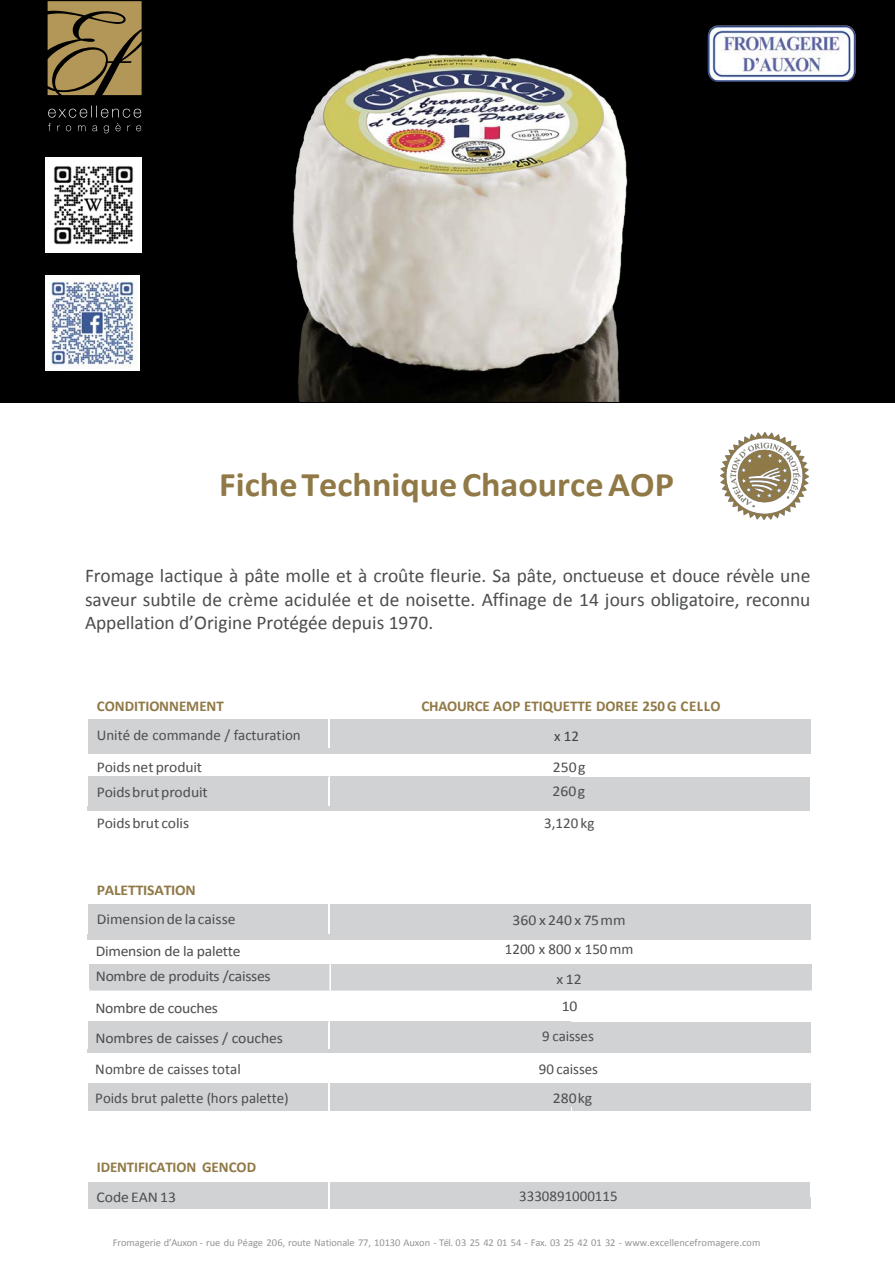
<style>
.page{position:relative;width:895px;height:1264px;background:#fff}
.page>*{position:absolute;margin:0;border:0;box-sizing:border-box;transform-origin:0 0}
.t1{font:700 34.5px "Calibri";color:#907946;scale:1.05 1}
.t2{font:19.5px/23.5px "Calibri";letter-spacing:-.005em;color:#4b4d4f;text-align:justify}
.t3{font:15px/29.7px "Calibri";letter-spacing:-.005em;color:#4b4d4f;scale:1.05 1}
.t4{font:15px "Calibri";letter-spacing:-.005em;color:#4b4d4f}
.t5{font:700 15px "Calibri";color:#907946}
.t6{font:700 15px "Calibri";color:#907946;scale:1.05 1}
.t7{font:15px "Calibri";color:#404040}
.t8{font:10.5px "Calibri";letter-spacing:-.005em;color:#929497}
</style>
<div class="page">
<div style="left:0;top:0;width:894px;height:402px;background:#000"></div>
<img style="left:720px;top:432px;width:87px;height:88px">
<svg style="left:48px;top:1px;width:93px;height:94px"></svg>
<svg style="left:48px;top:106px;width:93px;height:27px"></svg>
<img style="left:697px;top:19px;width:167px;height:68px">
<img style="left:46px;top:276px;width:94px;height:94px">
<div style="left:88px;top:743px;width:240px;height:6px;background:#d1d2d3"></div>
<div style="left:88px;top:719px;width:240px;height:24px;background:#d1d2d3"></div>
<div style="left:329px;top:739px;width:224px;height:10px;background:#d1d2d3"></div>
<div style="left:329px;top:719px;width:224px;height:20px;background:#d1d2d3"></div>
<div style="left:553px;top:719px;width:35px;height:31px;background:#d1d2d3"></div>
<div style="left:588px;top:739px;width:222px;height:10px;background:#d1d2d3"></div>
<div style="left:588px;top:719px;width:222px;height:20px;background:#d1d2d3"></div>
<div style="left:88px;top:749px;width:240px;height:5px;background:#d1d2d3"></div>
<svg style="left:328px;top:749px;width:7px;height:5px"></svg>
<div style="left:335px;top:749px;width:218px;height:5px;background:#d1d2d3"></div>
<svg style="left:553px;top:750px;width:5px;height:4px"></svg>
<div style="left:558px;top:749px;width:30px;height:5px;background:#d1d2d3"></div>
<svg style="left:588px;top:749px;width:6px;height:5px"></svg>
<div style="left:594px;top:749px;width:216px;height:5px;background:#d1d2d3"></div>
<hr style="left:88px;top:1045px;width:240px;height:4px;background:#d1d2d3">
<div style="left:88px;top:1021px;width:240px;height:24px;background:#d1d2d3"></div>
<hr style="left:329px;top:1045px;width:241px;height:4px;background:#d1d2d3">
<div style="left:329px;top:1021px;width:241px;height:24px;background:#d1d2d3"></div>
<div style="left:562px;top:1022px;width:248px;height:27px;background:#d1d2d3"></div>
<hr style="left:87px;top:1049px;width:241px;height:4px;background:#d1d2d3">
<svg style="left:328px;top:1021px;width:4px;height:32px"></svg>
<hr style="left:332px;top:1049px;width:238px;height:4px;background:#d1d2d3">
<svg style="left:570px;top:1049px;width:4px;height:4px"></svg>
<hr style="left:574px;top:1049px;width:236px;height:4px;background:#d1d2d3">
<div style="left:88px;top:1106px;width:240px;height:5px;background:#d1d2d3"></div>
<div style="left:88px;top:1083px;width:240px;height:23px;background:#d1d2d3"></div>
<div style="left:329px;top:1106px;width:241px;height:5px;background:#d1d2d3"></div>
<div style="left:329px;top:1083px;width:241px;height:23px;background:#d1d2d3"></div>
<div style="left:572px;top:1106px;width:238px;height:5px;background:#d1d2d3"></div>
<div style="left:566px;top:1083px;width:244px;height:23px;background:#d1d2d3"></div>
<hr style="left:88px;top:1205px;width:240px;height:4px;background:#d1d2d3">
<div style="left:88px;top:1182px;width:240px;height:23px;background:#d1d2d3"></div>
<hr style="left:329px;top:1205px;width:242px;height:4px;background:#d1d2d3">
<div style="left:329px;top:1182px;width:242px;height:23px;background:#d1d2d3"></div>
<div style="left:569px;top:1197px;width:240px;height:11px;background:#d1d2d3"></div>
<div style="left:568px;top:1182px;width:241px;height:23px;background:#d1d2d3"></div>
<hr style="left:89px;top:987px;width:722px;height:3px;background:#d1d2d3">
<div style="left:89px;top:964px;width:240px;height:23px;background:#d1d2d3"></div>
<div style="left:331px;top:964px;width:480px;height:23px;background:#d1d2d3"></div>
<hr style="left:329px;top:964px;width:2px;height:26px;background:#fff">
<hr style="left:88px;top:801px;width:240px;height:4px;background:#d1d2d3">
<div style="left:88px;top:777px;width:240px;height:24px;background:#d1d2d3"></div>
<hr style="left:330px;top:801px;width:239px;height:4px;background:#d1d2d3">
<div style="left:330px;top:777px;width:239px;height:24px;background:#d1d2d3"></div>
<div style="left:566px;top:777px;width:243px;height:32px;background:#d1d2d3"></div>
<hr style="left:87px;top:806px;width:241px;height:4px;background:#d1d2d3">
<svg style="left:328px;top:805px;width:4px;height:5px"></svg>
<hr style="left:332px;top:806px;width:237px;height:4px;background:#d1d2d3">
<hr style="left:573px;top:806px;width:236px;height:4px;background:#d1d2d3">
<div style="left:88px;top:928px;width:240px;height:6px;background:#d1d2d3"></div>
<div style="left:88px;top:904px;width:240px;height:24px;background:#d1d2d3"></div>
<div style="left:330px;top:928px;width:239px;height:6px;background:#d1d2d3"></div>
<div style="left:330px;top:904px;width:239px;height:24px;background:#d1d2d3"></div>
<div style="left:561px;top:922px;width:249px;height:11px;background:#d1d2d3"></div>
<div style="left:566px;top:904px;width:244px;height:24px;background:#d1d2d3"></div>
<div style="left:87px;top:934px;width:241px;height:5px;background:#d1d2d3"></div>
<svg style="left:328px;top:934px;width:6px;height:5px"></svg>
<div style="left:334px;top:934px;width:235px;height:5px;background:#d1d2d3"></div>
<svg style="left:569px;top:934px;width:5px;height:5px"></svg>
<div style="left:574px;top:934px;width:236px;height:5px;background:#d1d2d3"></div>
<img style="left:46px;top:157px;width:95px;height:96px">
<img style="left:255px;top:28px;width:410px;height:374px">
<p class="t1" style="left:219px;top:460px;width:434px">Fiche Technique Chaource AOP</p>
<p class="t2" style="left:85px;top:563px;width:726px">Fromage lactique à pâte molle et à croûte fleurie. Sa pâte, onctueuse et douce révèle une saveur subtile de crème acidulée et de noisette. Affinage de 14 jours obligatoire, reconnu Appellation d’Origine Protégée depuis 1970.</p>
<p class="t5" style="left:97px;top:695px;width:128px">CONDITIONNEMENT</p>
<p class="t4" style="left:97px;top:724px;width:205px">Unité de commande / facturation</p>
<p class="t5" style="left:421px;top:695px;width:300px">CHAOURCE AOP ETIQUETTE DOREE 250G CELLO</p>
<p class="t7" style="left:554px;top:725px;width:27px">x 12</p>
<p class="t3" style="left:97px;top:754px;width:107px;line-height:24.9px">Poidsnet produit<br>Poidsbrutproduit</p>
<p class="t3" style="left:552px;top:752px;width:33px">250 g</p>
<p class="t3" style="left:552px;top:776px;width:33px">260 g</p>
<p class="t3" style="left:97px;top:808px;width:89px">Poidsbrut colis</p>
<p class="t4" style="left:544px;top:813px;width:52px">3,120 kg</p>
<p class="t6" style="left:97px;top:880px;width:96px">PALETTISATION</p>
<p class="t3" style="left:96px;top:903px;width:139px;line-height:31.8px">Dimensiondelacaisse<br>Dimension de la palette</p>
<p class="t3" style="left:95px;top:960px;width:168px;line-height:32px">Nombre de produits /caisses<br>Nombre de couches</p>
<p class="t3" style="left:95px;top:1023px;width:180px">Nombres de caisses / couches</p>
<p class="t3" style="left:504px;top:904px;width:124px;text-align:center">360 x 240 x 75mm<br>1200 x 800 x 150mm x12</p>
<p class="t3" style="left:541px;top:990px;width:51px;line-height:30.3px;text-align:center">10<br>9 caisses</p>
<p class="t4" style="left:95px;top:1058px;width:147px">Nombre de caisses total</p>
<p class="t4" style="left:538px;top:1058px;width:61px">90 caisses</p>
<p class="t4" style="left:95px;top:1087px;width:195px">Poids brut palette (hors palette)</p>
<p class="t3" style="left:552px;top:1082px;width:39px">280kg</p>
<p class="t5" style="left:97px;top:1156px;width:161px">IDENTIFICATION GENCOD</p>
<p class="t3" style="left:97px;top:1181px;width:77px">Code EAN13</p>
<p class="t4" style="left:519px;top:1185px;width:100px">3330891000115</p>
<p class="t8" style="left:113px;top:1235px;width:649px">Fromagerie d’Auxon - rue du Péage 206, route Nationale 77, 10130 Auxon - Tél. 03 25 42 01 54 - Fax. 03 25 42 01 32 - www.excellencefromagere.com</p>
</div>
